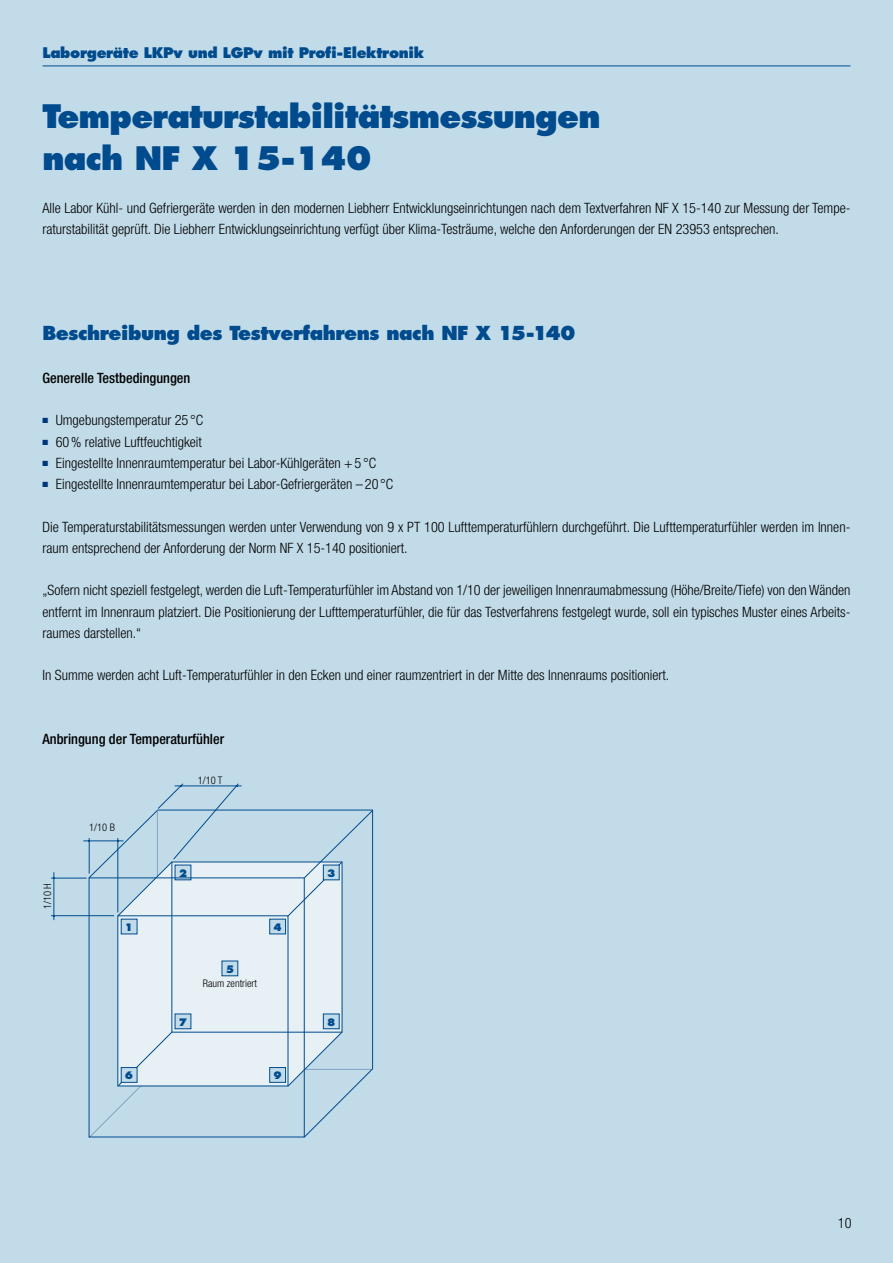
<style>
.page{position:relative;width:893px;height:1263px;background:#c2dbe8}
.page>*{position:absolute;margin:0;border:0;box-sizing:border-box;transform-origin:0 0}
.t1{font:800 31.5px/42.5px "Futura Std";letter-spacing:-.025em;color:#004b8d}
.t2{font:800 18.75px "Futura Std";letter-spacing:-.025em;color:#004b8d}
.t3{font:300 condensed 14.25px/21.3px "Helvetica Neue LT Std";color:#000}
.t4{font:500 condensed 14.25px "Helvetica Neue LT Std";color:#000}
.t5{font:800 14.25px "Futura Std";letter-spacing:-.025em;color:#004b8d}
.t6{font:300 condensed 10.5px "Helvetica Neue LT Std";color:#000}
.t7{font:800 10.05px "Futura Std";color:#004b8d}
.s1{color:#00377b}
</style>
<div class="page">
<div style="left:120px;top:917px;width:166px;height:167px;background:#e6f0f5"></div>
<svg style="left:89px;top:1031px;width:84px;height:107px"></svg>
<div style="left:121px;top:919px;width:16px;height:15px;background:#c2dbe8"></div>
<div style="left:121px;top:919px;width:16px;height:15px;border:1px solid #004b8d"></div>
<div style="left:121px;top:1067px;width:16px;height:15px;background:#c2dbe8"></div>
<div style="left:121px;top:1067px;width:16px;height:15px;border:1px solid #004b8d"></div>
<div style="left:270px;top:1067px;width:16px;height:15px;background:#c2dbe8"></div>
<div style="left:269px;top:1067px;width:17px;height:15px;border:1px solid #004b8d"></div>
<svg style="left:157px;top:810px;width:216px;height:259px"></svg>
<svg style="left:287px;top:1031px;width:86px;height:106px"></svg>
<svg style="left:287px;top:810px;width:86px;height:107px"></svg>
<hr style="left:83px;top:841px;width:41px;height:1px;background:#004b8d">
<hr style="left:175px;top:786px;width:67px;height:1px;background:#004b8d">
<svg style="left:88px;top:783px;width:151px;height:133px"></svg>
<hr style="left:51px;top:915px;width:63px;height:1px;background:#004b8d">
<hr style="left:51px;top:878px;width:36px;height:1px;background:#004b8d">
<hr style="left:54px;top:872px;width:1px;height:48px;background:#004b8d">
<hr style="left:43px;top:66px;width:807px;height:1px;background:#004b8d">
<p class="t5" style="left:43px;top:43px;width:383px">Laborgeräte LKPv und LGPv mit Profi-Elektronik</p>
<h1 class="t1" style="left:43px;top:95px;width:559px">Temperaturstabilitätsmessungen nach NF X 15-140</h1>
<p class="t3" style="left:43px;top:197px;width:809px">Alle Labor Kühl- und Gefriergeräte werden in den modernen Liebherr Entwicklungseinrichtungen nach dem Textverfahren NF X 15-140 zur Messung der Tempe&shy;raturstabilität geprüft. Die Liebherr Entwicklungseinrichtung verfügt über Klima-Testräume, welche den Anforderungen der EN 23953 entsprechen.</p>
<h2 class="t2" style="left:43px;top:321px;width:535px">Beschreibung des Testverfahrens nach NF X 15-140</h2>
<p class="t4" style="left:43px;top:369px;width:149px">Generelle Testbedingungen</p>
<p class="t3" style="left:43px;top:409px;width:162px"><span class="s1">■</span> Umgebungstemperatur 25 °C</p>
<p class="t3" style="left:43px;top:431px;width:161px"><span class="s1">■</span> 60% relative Luftfeuchtigkeit</p>
<p class="t3" style="left:43px;top:452px;width:335px"><span class="s1">■</span> Eingestellte Innenraumtemperatur bei Labor-Kühlgeräten +5 °C</p>
<p class="t3" style="left:43px;top:473px;width:352px"><span class="s1">■</span> Eingestellte Innenraumtemperatur bei Labor-Gefriergeräten –20 °C</p>
<p class="t3" style="left:43px;top:516px;width:809px">Die Temperaturstabilitätsmessungen werden unter Verwendung von 9 x PT 100 Lufttemperaturfühlern durchgeführt. Die Lufttemperaturfühler werden im Innen&shy;raum entsprechend der Anforderung der Norm NF X 15-140 positioniert.</p>
<p class="t3" style="left:43px;top:579px;width:809px;text-align:justify">„Sofern nicht speziell festgelegt, werden die Luft-Temperaturfühler im Abstand von 1/10 der jeweiligen Innenraumabmessung (Höhe/Breite/Tiefe) von den Wänden entfernt im Innenraum platziert. Die Positionierung der Lufttemperaturfühler, die für das Testverfahrens festgelegt wurde, soll ein typisches Muster eines Arbeits&shy;raumes darstellen.“</p>
<p class="t3" style="left:43px;top:665px;width:628px">In Summe werden acht Luft-Temperaturfühler in den Ecken und einer raumzentriert in der Mitte des Innenraums positioniert.</p>
<p class="t4" style="left:43px;top:731px;width:183px">Anbringung der Temperaturfühler</p>
<p class="t6" style="left:41px;top:909px;width:27px;rotate:-90deg">1/10 H</p>
<p class="t6" style="left:89px;top:821px;width:27px">1/10 B</p>
<p class="t7" style="left:125px;top:921px;width:10px">1</p>
<p class="t7" style="left:125px;top:1069px;width:10px">6</p>
<p class="t6" style="left:198px;top:774px;width:26px">1/10 T</p>
<p class="t7" style="left:179px;top:867px;width:10px">2</p>
<p class="t7" style="left:327px;top:867px;width:10px">3</p>
<p class="t7" style="left:226px;top:962px;width:10px">5</p>
<p class="t6" style="left:203px;top:977px;width:56px">Raum zentriert</p>
<p class="t7" style="left:273px;top:921px;width:10px">4</p>
<p class="t7" style="left:179px;top:1015px;width:10px">7</p>
<p class="t7" style="left:327px;top:1015px;width:10px">8</p>
<p class="t7" style="left:273px;top:1069px;width:10px">9</p>
<p class="t3" style="left:838px;top:1212px;width:15px">10</p>
</div>
